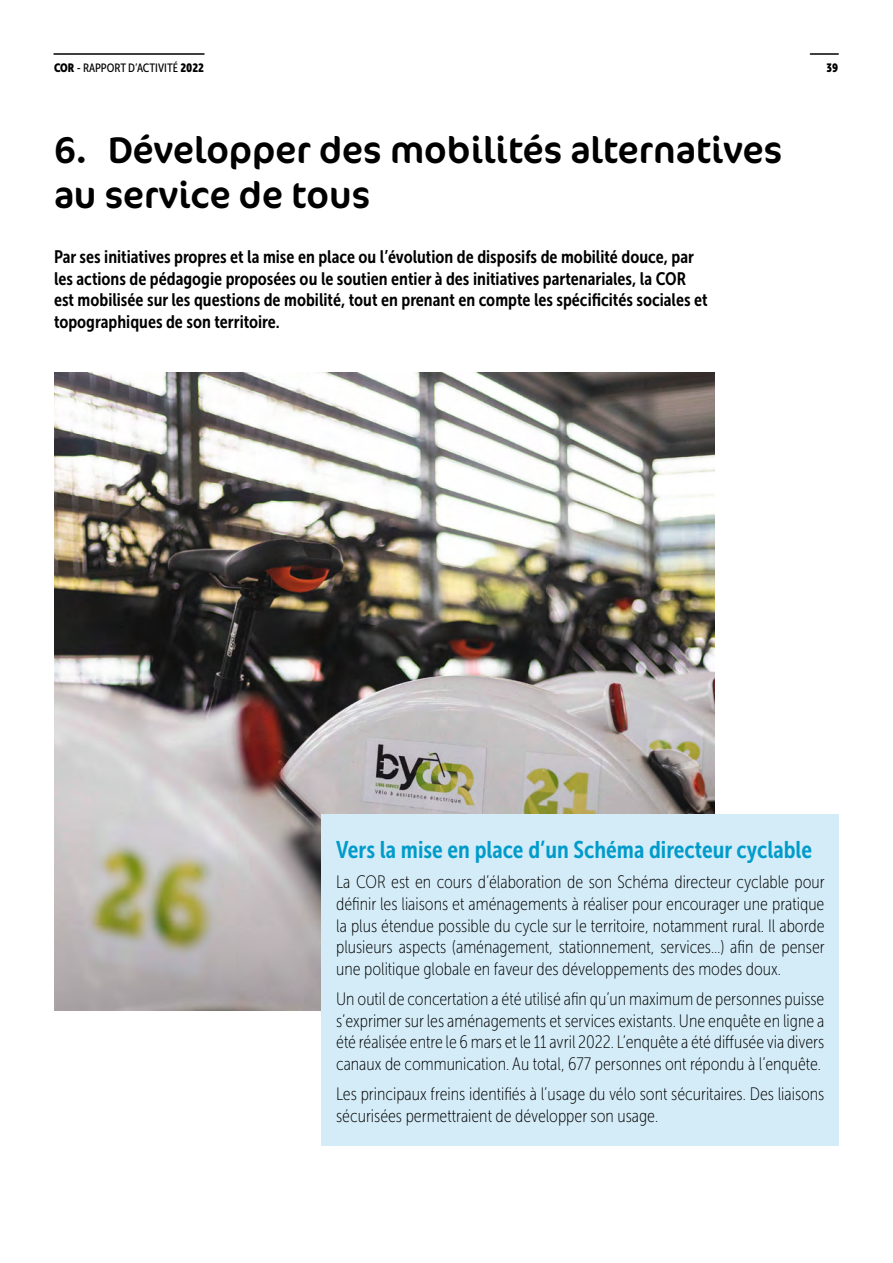
<style>
.page{position:relative;width:893px;height:1263px;background:#fff}
.page>*{position:absolute;margin:0;border:0;box-sizing:border-box;transform-origin:0 0}
.t1{font:37.5px/45px "Cocon Pro";color:#000}
.t2{font:24px "Museo Sans Cond 700";color:#009bcb}
.t3{font:18px/21.6px "Museo Sans Cond 100";color:#000;text-align:justify}
.t4{font:18px/21.6px "Museo Sans Cond 700";color:#000}
.t5{font:12px "Museo Sans Cond 500";color:#000}
.t6{font:12px "Museo Sans Cond 900";color:#000}
.s1{font-family:"Museo Sans Cond 900"}
</style>
<div class="page">
<hr style="left:54px;top:53px;width:150px;height:2px;background:#000">
<hr style="left:810px;top:53px;width:28px;height:2px;background:#000">
<img style="left:54px;top:372px;width:660px;height:639px">
<div style="left:322px;top:814px;width:517px;height:331px;background:#d4ecf7"></div>
<p class="t5" style="left:54px;top:62px;width:152px"><span class="s1">COR</span> - RAPPORT D’ACTIVITÉ <span class="s1">2022</span></p>
<p class="t6" style="left:827px;top:61px;width:13px">39</p>
<h1 class="t1" style="left:54px;top:127px;width:730px">6. Développer des mobilités alternatives au service de tous</h1>
<p class="t4" style="left:54px;top:246px;width:655px">Par ses initiatives propres et la mise en place ou l’évolution de disposifs de mobilité douce, par les actions de pédagogie proposées ou le soutien entier à des initiatives partenariales, la COR est mobilisée sur les questions de mobilité, tout en prenant en compte les spécificités sociales et topographiques de son territoire.</p>
<h2 class="t2" style="left:336px;top:837px;width:477px">Vers la mise en place d’un Schéma directeur cyclable</h2>
<p class="t3" style="left:336px;top:872px;width:490px">La COR est en cours d’élaboration de son Schéma directeur cyclable pour définir les liaisons et aménagements à réaliser pour encourager une pratique la plus étendue possible du cycle sur le territoire, notamment rural. Il aborde plusieurs aspects (aménagement, stationnement, services…) afin de penser une politique globale en faveur des développements des modes doux.</p>
<p class="t3" style="left:336px;top:988px;width:490px">Un outil de concertation a été utilisé afin qu’un maximum de personnes puisse s’exprimer sur les aménagements et services existants. Une enquête en ligne a été réalisée entre le 6 mars et le 11 avril 2022. L’enquête a été diffusée via divers canaux de communication. Au total, 677 personnes ont répondu à l’enquête.</p>
<p class="t3" style="left:336px;top:1083px;width:490px">Les principaux freins identifiés à l’usage du vélo sont sécuritaires. Des liaisons sécurisées permettraient de développer son usage.</p>
</div>
